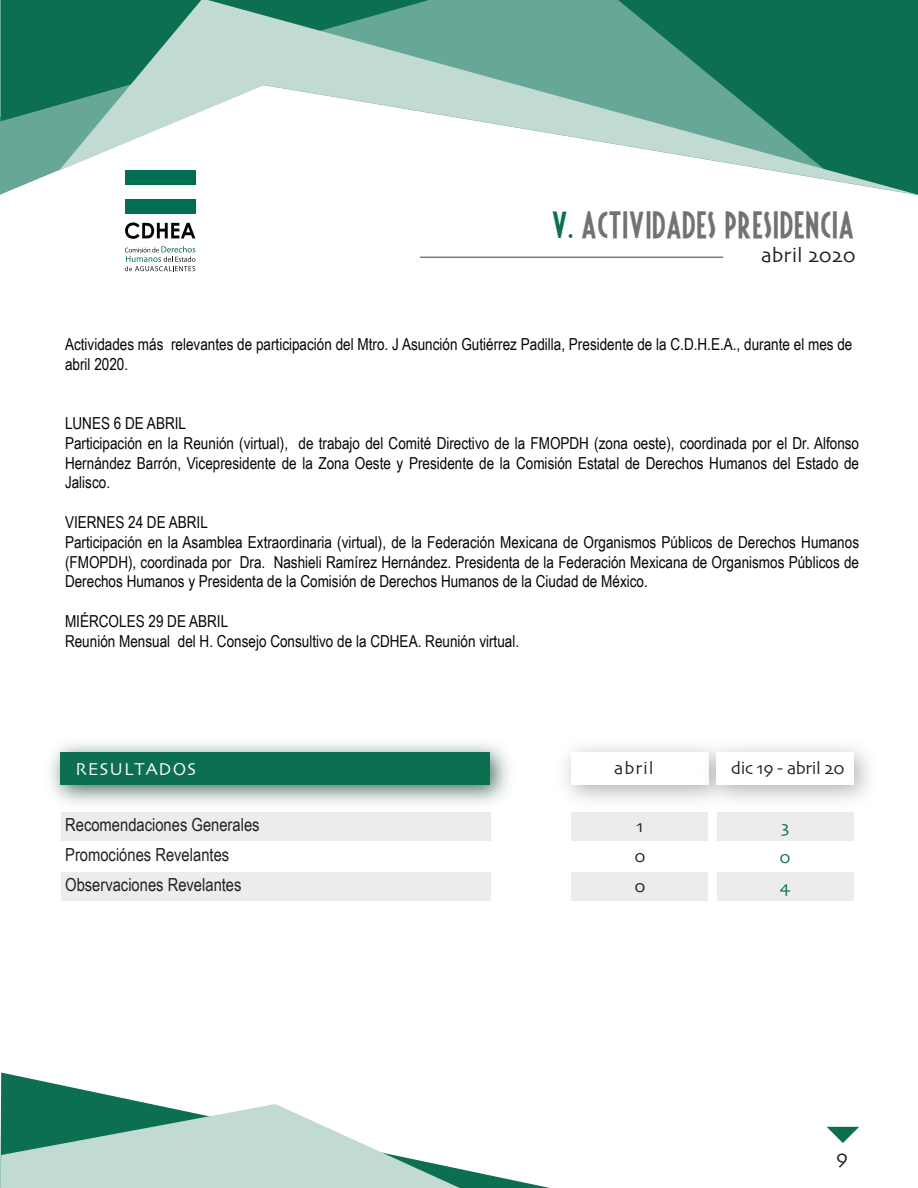
<style>
.page{position:relative;width:918px;height:1188px;background:#fff}
.page>*{position:absolute;margin:0;border:0;box-sizing:border-box;transform-origin:0 0}
.t1{font:30px "Fiesta";letter-spacing:.025em;color:#717275}
.t2{font:21px "Skia";color:#231f20}
.t3{font:18px/30px "Arial Narrow";color:#231f20}
.t4{font:18px/30px "Skia";letter-spacing:-.025em;color:#231f20;text-align:justify}
.t5{font:18px "Skia";letter-spacing:.05em;color:#fff}
.t6{font:18px/30px "Skia";color:#0d6f51;text-align:justify}
.t7{font:16.5px/19.8px "Arial Narrow";color:#050504}
.s1{color:#0d6f51}
</style>
<div class="page">
<svg style="left:0;top:121px;width:59px;height:74px;fill:#66a797"></svg>
<svg style="left:0;top:0;width:59px;height:121px;background:#147356"></svg>
<svg style="left:59px;top:0;width:859px;height:195px"></svg>
<svg style="left:1px;top:1073px;width:549px;height:115px"></svg>
<svg style="left:0;top:1104px;width:460px;height:84px"></svg>
<svg style="left:827px;top:1127px;width:32px;height:16px"></svg>
<div style="left:125px;top:170px;width:70px;height:14px;background:#006e51"></div>
<div style="left:125px;top:199px;width:70px;height:14px;background:#006e51"></div>
<svg style="left:125px;top:222px;width:70px;height:17px"></svg>
<svg style="left:125px;top:246px;width:70px;height:25px"></svg>
<hr style="left:420px;top:257px;width:303px;height:1px;background:#7a7c7f">
<div style="left:61px;top:872px;width:429px;height:29px;background:#ececee"></div>
<div style="left:61px;top:812px;width:429px;height:29px;background:#ececee"></div>
<img style="left:50px;top:743px;width:459px;height:74px">
<div style="left:60px;top:753px;width:430px;height:32px;background:#0d6f51"></div>
<div style="left:571px;top:872px;width:137px;height:29px;background:#ececee"></div>
<div style="left:571px;top:812px;width:137px;height:29px;background:#ececee"></div>
<div style="left:717px;top:872px;width:137px;height:29px;background:#ececee"></div>
<div style="left:717px;top:812px;width:137px;height:29px;background:#ececee"></div>
<h1 class="t1" style="left:552px;top:207px;width:303px"><span class="s1">V.</span> ACTIVIDADES PRESIDENCIA</h1>
<p class="t2" style="left:761px;top:242px;width:96px">abril 2020</p>
<p class="t7" style="left:65px;top:334px;width:789px">Actividades más relevantes de participación del Mtro. J Asunción Gutiérrez Padilla, Presidente de la C.D.H.E.A., durante el mes de abril 2020.</p>
<p class="t7" style="left:65px;top:413px;width:796px">LUNES 6 DE ABRIL<br>Participación en la Reunión (virtual), de trabajo del Comité Directivo de la FMOPDH (zona oeste), coordinada por el Dr. Alfonso Hernández Barrón, Vicepresidente de la Zona Oeste y Presidente de la Comisión Estatal de Derechos Humanos del Estado de Jalisco.</p>
<p class="t7" style="left:65px;top:512px;width:796px">VIERNES 24 DE ABRIL<br>Participación en la Asamblea Extraordinaria (virtual), de la Federación Mexicana de Organismos Públicos de Derechos Humanos (FMOPDH), coordinada por Dra. Nashieli Ramírez Hernández. Presidenta de la Federación Mexicana de Organismos Públicos de Derechos Humanos y Presidenta de la Comisión de Derechos Humanos de la Ciudad de México.</p>
<p class="t7" style="left:65px;top:611px;width:456px">MIÉRCOLES 29 DE ABRIL<br>Reunión Mensual del H. Consejo Consultivo de la CDHEA. Reunión virtual.</p>
<p class="t5" style="left:76px;top:758px;width:122px">RESULTADOS</p>
<p class="t4" style="left:614px;top:754px;width:41px">abril</p>
<p class="t4" style="left:731px;top:754px;width:115px">dic 19 - abril 20</p>
<p class="t3" style="left:65px;top:809px;width:196px">Recomendaciones Generales<br>Promociónes Revelantes<br>Observaciones Revelantes</p>
<p class="t4" style="left:634px;top:813px;width:13px">1<br>0<br>0</p>
<p class="t6" style="left:780px;top:813px;width:13px">3<br>0<br>4</p>
<p class="t2" style="left:836px;top:1145px;width:14px">9</p>
</div>
